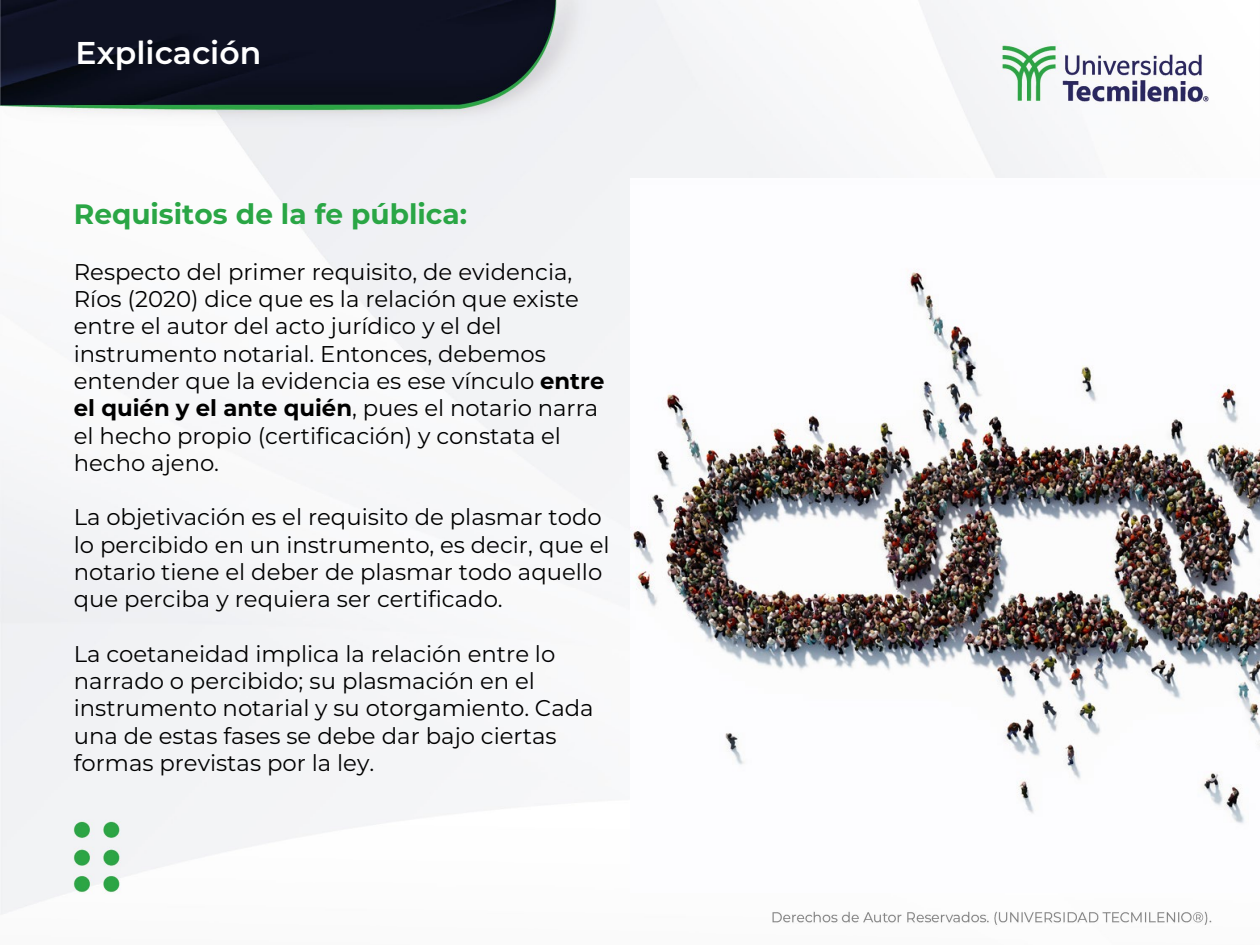
<style>
.page{position:relative;width:1260px;height:945px;background:#fff}
.page>*{position:absolute;margin:0;border:0;box-sizing:border-box;transform-origin:0 0}
.t1{font:600 31.5px "Montserrat";color:#fff}
.t2{font:700 28px "Montserrat";color:#2aa645}
.t3{font:22.75px/27.3px "Montserrat";color:#000}
.s1{font-weight:700}
</style>
<div class="page">
<img style="left:0;top:0;width:1212px;height:925px">
<img style="left:630px;top:178px;width:630px;height:714px">
<h1 class="t1" style="left:76px;top:31px;width:187px">Explicación</h1>
<p class="t2" style="left:74px;top:194px;width:395px">Requisitos de la fe pública:</p>
<p class="t3" style="left:74px;top:257px;width:532px">Respecto del primer requisito, de evidencia, Ríos (2020) dice que es la relación que existe entre el autor del acto jurídico y el del instrumento notarial. Entonces, debemos entender que la evidencia es ese vínculo <span class="s1">entre el quién y el ante quién</span>, pues el notario narra el hecho propio (certificación) y constata el hecho ajeno.</p>
<p class="t3" style="left:74px;top:503px;width:537px">La objetivación es el requisito de plasmar todo lo percibido en un instrumento, es decir, que el notario tiene el deber de plasmar todo aquello que perciba y requiera ser certificado.</p>
<p class="t3" style="left:74px;top:639px;width:521px">La coetaneidad implica la relación entre lo narrado o percibido; su plasmación en el instrumento notarial y su otorgamiento. Cada una de estas fases se debe dar bajo ciertas formas previstas por la ley.</p>
</div>
